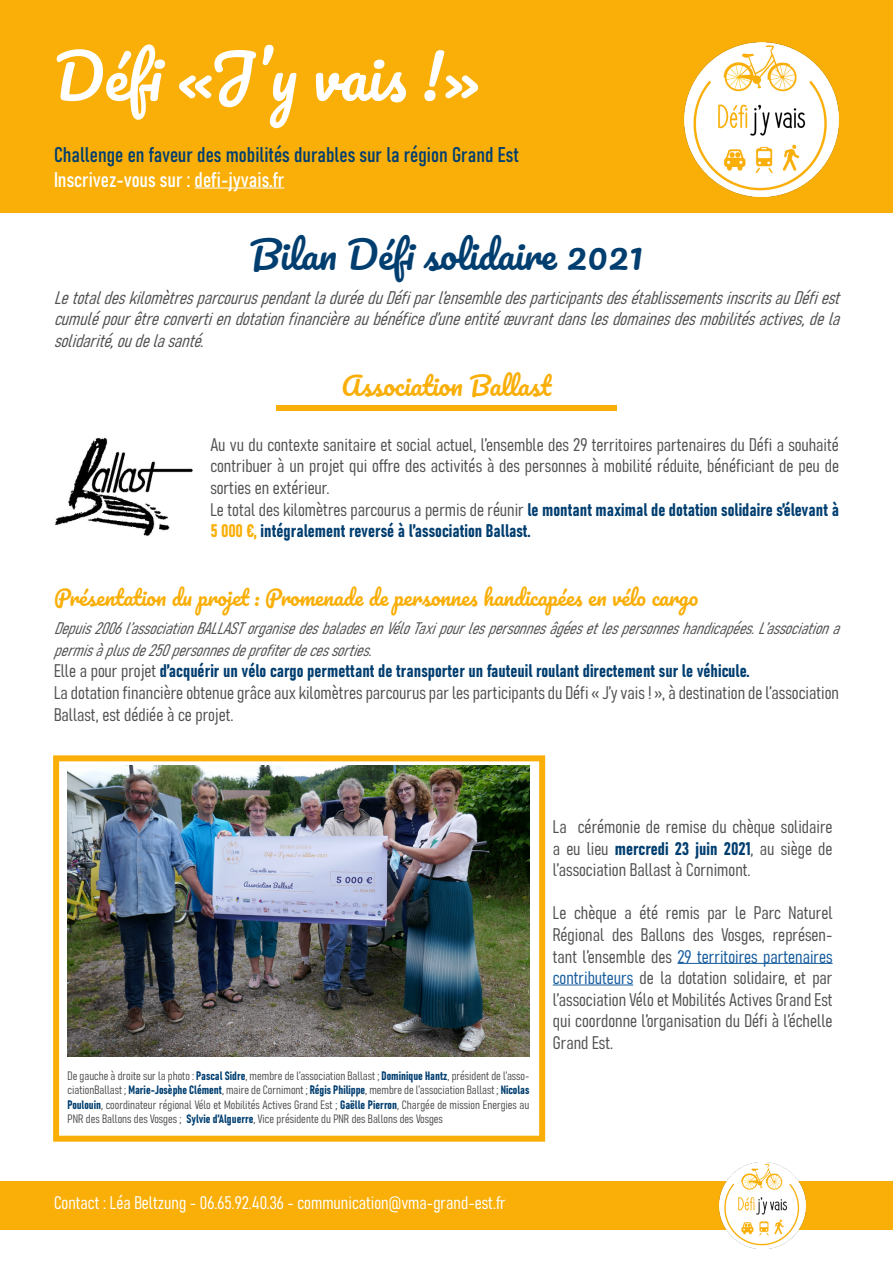
<style>
.page{position:relative;width:893px;height:1263px;background:#fff}
.page>*{position:absolute;margin:0;border:0;box-sizing:border-box;transform-origin:0 0}
.t1{font:60px "Pacifico";color:#fff}
.t2{font:37.5px "Pacifico";color:#003e70}
.t3{font:25.5px "Pacifico";color:#f9af08}
.t4{font:21px "Pacifico";color:#f9af08}
.t5{font:21px "Bahnschrift";color:#003e70}
.t6{font:21px "Bahnschrift";color:#fff}
.t7{font:18px/21.6px "Bahnschrift";color:#525252}
.t8{font:italic 18px/21.6px "Bahnschrift";color:#525252;text-align:justify}
.t9{font:18px "Bahnschrift";color:#fff}
.t10{font:italic 16.5px/21.6px "Bahnschrift";color:#525252}
.t11{font:12px/14.4px "Bahnschrift";color:#525252;text-align:justify}
.s1{color:#003e70}
.s2{color:#f9af08}
.s3{font-size:19.5px}
.s4{color:#175d9e}
</style>
<div class="page">
<img style="left:55px;top:437px;width:138px;height:99px">
<div style="left:0;top:0;width:893px;height:213px;background:#f9af08"></div>
<img style="left:685px;top:43px;width:154px;height:154px">
<hr style="left:195px;top:188px;width:89px;height:1px;background:#fff">
<div style="left:276px;top:406px;width:341px;height:5px;background:#f9af08"></div>
<hr style="left:677px;top:963px;width:156px;height:1px;background:#175d9e">
<hr style="left:553px;top:985px;width:80px;height:1px;background:#175d9e">
<img style="left:68px;top:765px;width:461px;height:291px">
<div style="left:0;top:1181px;width:893px;height:48px;background:#f9af08"></div>
<img style="left:720px;top:1162px;width:86px;height:86px">
<div style="left:53px;top:755px;width:492px;height:387px;border:6px solid #f9af08"></div>
<h1 class="t1" style="left:54px;top:45px;width:427px">Défi «J’y vais !»</h1>
<p class="t5" style="left:54px;top:138px;width:466px">Challenge en faveur des mobilités durables sur la région Grand Est</p>
<p class="t6" style="left:54px;top:164px;width:232px">Inscrivez-vous sur : defi-jyvais.fr</p>
<h2 class="t2" style="left:250px;top:235px;width:395px">Bilan Défi solidaire 2021</h2>
<p class="t8" style="left:54px;top:285px;width:794px">LetotaldeskilomètresparcouruspendantladuréeduDéfiparl’ensembledesparticipantsdesétablissementsinscritsauDéfiest cumulépourêtreconvertiendotationfinancièreaubénéficed’uneentitéœuvrantdanslesdomainesdesmobilitésactives,dela solidarité,oudelasanté.</p>
<h3 class="t3" style="left:342px;top:372px;width:211px">Association Ballast</h3>
<p class="t7" style="left:210px;top:432px;width:630px">Au vu du contexte sanitaire et social actuel, l’ensemble des 29 territoires partenaires du Défi a souhaité contribuer à un projet qui offre des activités à des personnes à mobilité réduite, bénéficiant de peu de sorties en extérieur.<br>Le total des kilomètres parcourus a permis de réunir <span class="s1">le montant maximal de dotation solidaire s’élevant à </span><span class="s2">5 000 €,</span> <span class="s1">intégralement reversé à l’association Ballast.</span></p>
<p class="t4" style="left:54px;top:586px;width:646px">Présentation du projet <span class="s3">:</span> Promenade de personnes handicapées en vélo cargo</p>
<p class="t10" style="left:54px;top:616px;width:795px">Depuis2006l’associationBALLASTorganisedesbaladesenVéloTaxipourlespersonnesâgéesetlespersonneshandicapées.L’associationa permisàplusde250personnesdeprofiterdecessorties.</p>
<p class="t7" style="left:54px;top:659px;width:786px">Elle a pour projet <span class="s1">d’acquérir un vélo cargo permettant de transporter un fauteuil roulant directement sur le véhicule.<br></span>La dotation financière obtenue grâce aux kilomètres parcourus par les participants du Défi « J’y vais ! », à destination de l’association<br>Ballast, est dédiée à ce projet.</p>
<p class="t11" style="left:68px;top:1068px;width:463px">De gauche à droite sur la photo : <span class="s1">Pascal Sidre</span>, membre de l’association Ballast ; <span class="s1">Dominique Hantz</span>, président de l’asso&shy;ciationBallast ; <span class="s1">Marie-Josèphe Clément</span>, maire de Cornimont ; <span class="s1">Régis Philippe</span>, membre de l’association Ballast ; <span class="s1">Nicolas Poulouin</span>, coordinateur régional Vélo et Mobilités Actives Grand Est ; <span class="s1">Gaëlle Pierron</span>, Chargée de mission Energies au PNR des Ballons des Vosges ; <span class="s1">Sylvie d’Alguerre</span>, Vice présidente du PNR des Ballons des Vosges</p>
<p class="t7" style="left:553px;top:814px;width:281px;text-align:justify">La cérémonie de remise du chèque solidaire a eu lieu <span class="s1">mercredi 23 juin 2021</span>, au siège de l’association Ballast à Cornimont.</p>
<p class="t7" style="left:553px;top:901px;width:281px;text-align:justify">Le chèque a été remis par le Parc Naturel Régional des Ballons des Vosges, représen&shy;tant l’ensemble des <span class="s4">29 territoires partenaires contributeurs</span> de la dotation solidaire, et par l’association Vélo et Mobilités Actives Grand Est qui coordonne l’organisation du Défi à l’échelle Grand Est.</p>
<p class="t9" style="left:54px;top:1189px;width:453px">Contact : Léa Beltzung - 06.65.92.40.36 - communication@vma-grand-est.fr</p>
</div>
